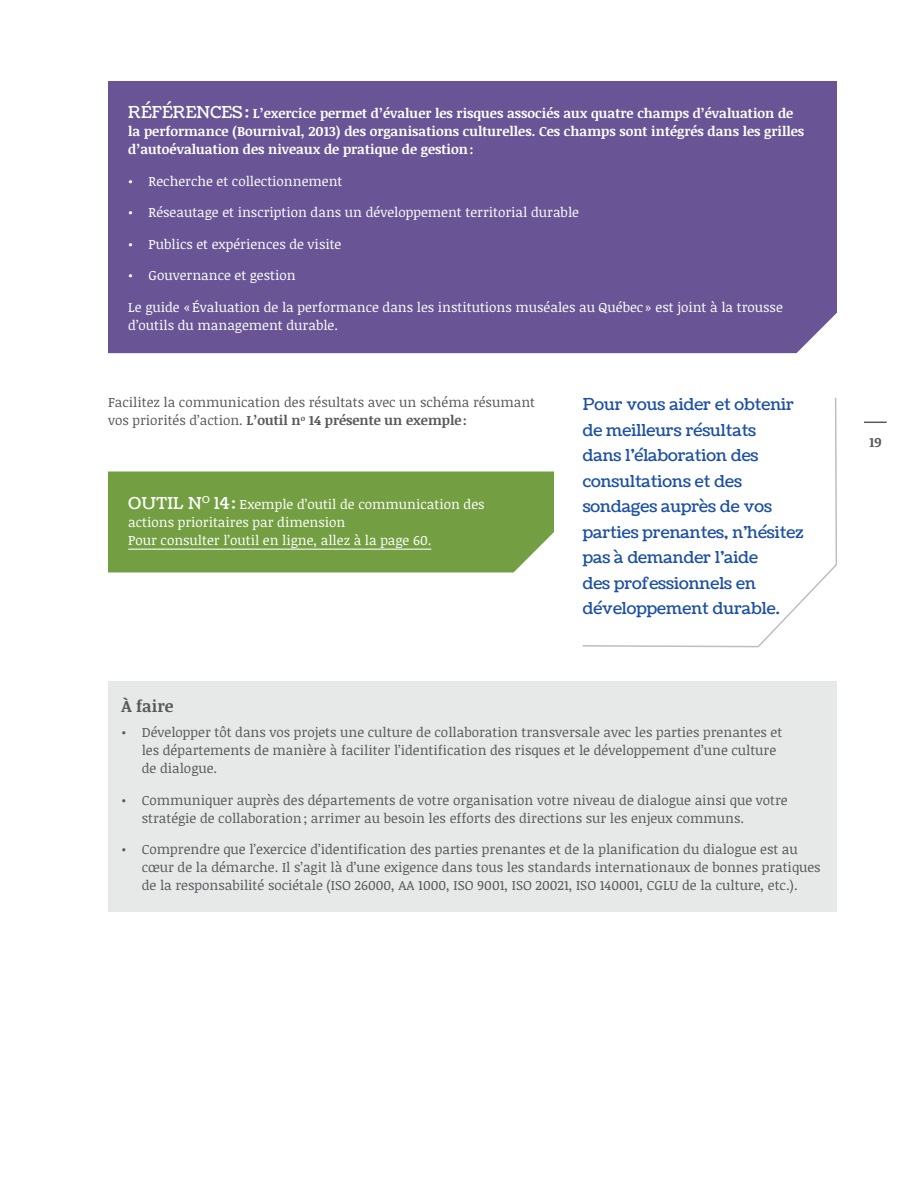
<style>
.page{position:relative;width:918px;height:1188px;background:#fff}
.page>*{position:absolute;margin:0;border:0;box-sizing:border-box;transform-origin:0 0}
.Citation_texte_bleu{font:16.5px/25.5px "Coustard";color:#1e51a4}
.t1{font:700 16.5px "Noticia Text";color:#58595b}
.body{font:13.5px/18px "Noticia Text";color:#58595b}
.body-2{font:13.5px/18px "Noticia Text";color:#fff}
.body-3{font:700 13.5px/18px "Noticia Text";color:#fff}
.t2{font:13.5px/18px "Noticia Text Regular 2";color:#58595b}
.t3{font:700 13.5px "Noticia Text";color:#58595b}
.s1{font-family:"Coustard";font-weight:400;font-size:16.5px}
.s2{font-weight:700}
.s3{font-family:"Coustard";font-size:16.5px}
.s4{font-family:"Noticia Text Regular 2"}
.s5{font-family:"Noticia Text"}
</style>
<div class="page">
<svg style="left:582px;top:397px;width:255px;height:251px"></svg>
<svg style="left:864px;top:422px;width:23px;height:1px"></svg>
<div style="left:108px;top:81px;width:729px;height:272px;background:#695495"></div>
<div style="left:108px;top:472px;width:446px;height:100px;background:#739f42"></div>
<hr style="left:128px;top:549px;width:303px;height:1px;background:#fff">
<div style="left:108px;top:681px;width:729px;height:230px;background:#e7e8e8"></div>
<p class="body-3" style="left:128px;top:104px;width:677px"><span class="s1">RÉFÉRENCES:</span> L’exercice permet d’évaluer les risques associés aux quatre champs d’évaluation de la performance (Bournival, 2013) des organisations culturelles. Ces champs sont intégrés dans les grilles d’autoévaluation des niveaux de pratique de gestion:</p>
<p class="body-2" style="left:128px;top:171px;width:216px">• Recherche et collectionnement</p>
<p class="body-2" style="left:128px;top:203px;width:452px">• Réseautage et inscription dans un développement territorial durable</p>
<p class="body-2" style="left:128px;top:234px;width:215px">• Publics et expériences de visite</p>
<p class="body-2" style="left:128px;top:266px;width:169px">• Gouvernance et gestion</p>
<p class="body-2" style="left:128px;top:297px;width:656px">Le guide «Évaluation de la performance dans les institutions muséales au Québec» est joint à la trousse d’outils du management durable.</p>
<p class="body" style="left:108px;top:393px;width:429px">Facilitez la communication des résultats avec un schéma résumant vos priorités d’action. <span class="s2">L’outil n</span><sup>o</sup> <span class="s2">14 présente un exemple:</span></p>
<p class="body-2" style="left:128px;top:494px;width:358px"><span class="s3">OUTIL N</span><sup>O</sup> <span class="s3">14:</span> Exemple d’outil de communication des actions prioritaires par dimension<br>Pour consulter l’outil en ligne, allez à la page 60.</p>
<p class="Citation_texte_bleu" style="left:583px;top:392px;width:222px">Pour vous aider et obtenir de meilleurs résultats<br>dans l’élaboration des consultations et des sondages auprès de vos parties prenantes, n’hésitez pas à demander l’aide<br>des professionnels en développement durable.</p>
<h4 class="t1" style="left:122px;top:695px;width:54px">À faire</h4>
<p class="body" style="left:142px;top:723px;width:642px;text-indent:-20px">• Développer tôt dans vos projets une culture de collaboration transversale avec les parties prenantes et <span class="s4">les départements de manière à faciliter l’identification des risques et le développement d’une culture </span>de dialogue.</p>
<p class="t2" style="left:142px;top:790px;width:647px;text-indent:-20px"><span class="s5">•</span> Communiquer auprès des départements de votre organisation votre niveau de dialogue ainsi que votre <span class="s5">stratégie de collaboration; arrimer au besoin les efforts des directions sur les enjeux communs.</span></p>
<p class="body" style="left:142px;top:840px;width:680px;text-indent:-20px">• <span class="s4">Comprendre que l’exercice d’identification des parties prenantes et de la planification du dialogue est au </span>cœur de la démarche. Il s’agit là d’une exigence dans tous les standards internationaux de bonnes pratiques de la responsabilité sociétale (ISO 26000, AA 1000, ISO 9001, ISO 20021, ISO 140001, CGLU de la culture, etc.).</p>
<p class="t3" style="left:869px;top:432px;width:14px">19</p>
</div>
